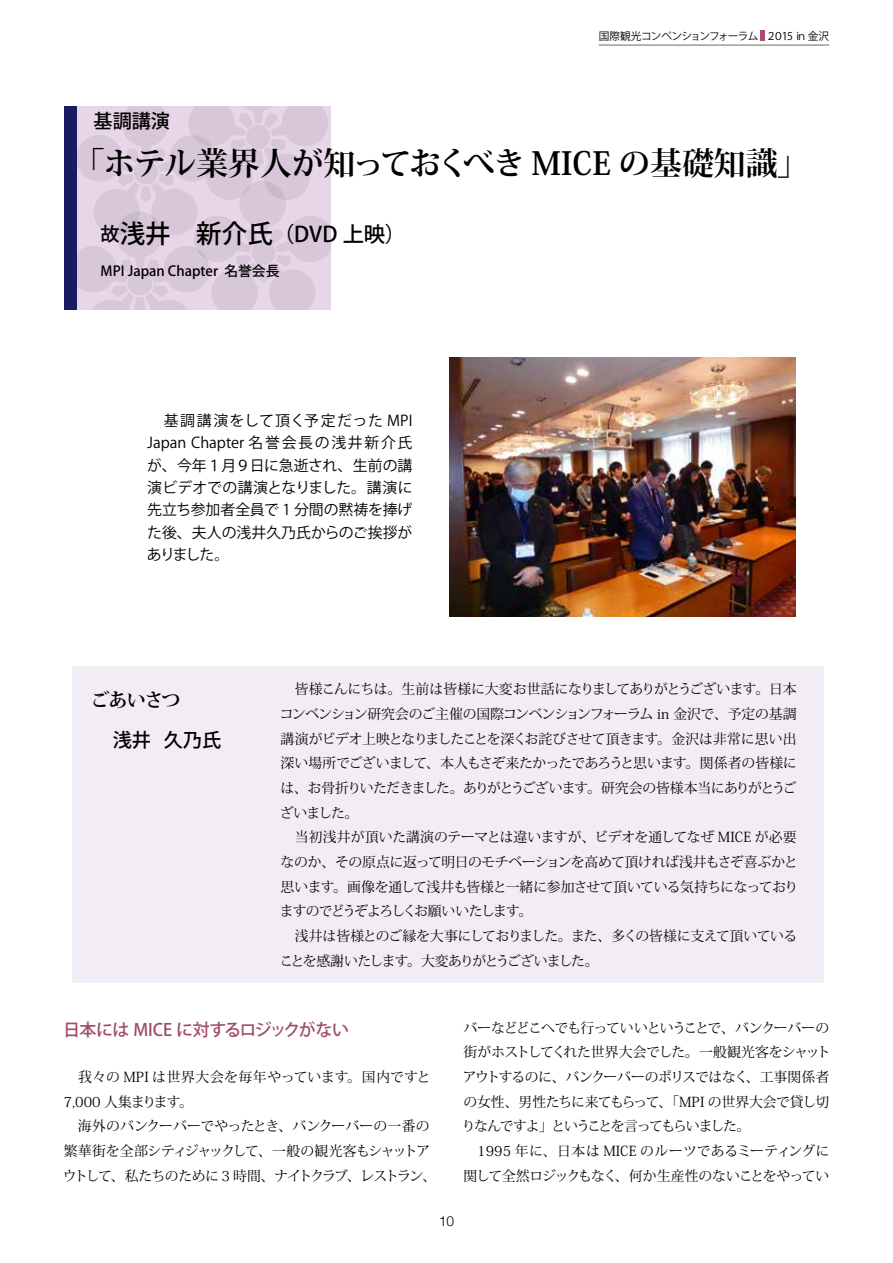
<style>
.page{position:relative;width:893px;height:1263px;background:#fff}
.page>*{position:absolute;margin:0;border:0;box-sizing:border-box;transform-origin:0 0}
.t1{font:700 31.95px "Koz Min Pro";letter-spacing:-.005em;color:#000}
.t2{font:500 25.5px "Koz Go Pro";color:#000}
.t3{font:500 21.3px "Koz Go Pro";color:#000}
.t4{font:500 19.2px "Koz Go Pro";color:#000}
.t5{font:700 19.2px "Koz Min Pr 6 N";letter-spacing:-.065em;color:#000}
.t6{font:500 16.95px "Koz Go Pro";letter-spacing:-.035em;color:#9f4b6a}
.t7{font:14.85px/22.4px "Koz Go Pro";color:#000;text-align:justify}
.t8{font:13.8px/24.6px "Koz Min Pro";letter-spacing:-.035em;color:#000;text-align:right}
.t9{font:13.8px/24.6px "Koz Min Pro";letter-spacing:-.01em;color:#000}
.t10{font:13.8px "Koz Min Pro";color:#000}
.t11{font:13.8px "Koz Min Pro";letter-spacing:-.1em;color:#000}
.t12{font:13.8px "Koz Min Pro";letter-spacing:-.08em;color:#000}
.t13{font:500 13.8px "Koz Go Pro";color:#000}
.t14{font:13.8px "Koz Min Pro";letter-spacing:-.005em;color:#000}
.t15{font:13.8px "Koz Min Pro";letter-spacing:-.075em;color:#000}
.t16{font:300 13.8px "Helvetica";color:#000}
.t17{font:10.65px "Koz Go Pro";letter-spacing:-.07em;color:#000}
.t18{font:10.65px "Koz Go Pro";letter-spacing:-.29em;color:#000}
.s1{font-size:19.2px}
</style>
<div class="page">
<div style="left:72px;top:666px;width:752px;height:317px;background:#f2edf5"></div>
<hr style="left:598px;top:45px;width:231px;height:1px;background:#5d8352">
<hr style="left:760px;top:31px;width:4px;height:10px;background:#a74e6e">
<svg style="left:77px;top:106px;width:253px;height:204px;background:#dccbdd"></svg>
<div style="left:64px;top:106px;width:13px;height:204px;background:#171c61"></div>
<img style="left:449px;top:357px;width:346px;height:260px">
<h3 class="t4" style="left:94px;top:109px;width:78px">基調講演</h3>
<p class="t17" style="left:599px;top:29px;width:161px">国際観光コンベンションフォーラム</p>
<p class="t18" style="left:766px;top:29px;width:65px">２０１5 ｉｎ金沢</p>
<h1 class="t1" style="left:73px;top:140px;width:738px">「ホテル業界人が知っておくべき MICE の基礎知識「</h1>
<h2 class="t2" style="left:101px;top:218px;width:174px"><span class="s1">故</span>浅井　新介氏</h2>
<p class="t13" style="left:101px;top:262px;width:180px">MPI Japan Chapter 名誉会長</p>
<h3 class="t3" style="left:273px;top:220px;width:134px">（DVD 上映(</h3>
<p class="t7" style="left:147px;top:410px;width:267px">　基調講演をして頂く予定だった MPI Japan Chapter 名誉会長の浅井新介氏が、今年１月９日に急逝され、生前の講演ビデオでの講演となりました。講演に先立ち参加者全員で 1 分間の黙祷を捧げた後、夫人の浅井久乃氏からのご挨拶がありました。</p>
<h3 class="t5" style="left:90px;top:689px;width:92px">ごあいさつ</h3>
<h3 class="t4" style="left:113px;top:728px;width:40px">浅井</h3>
<h3 class="t4" style="left:164px;top:728px;width:59px">久乃氏</h3>
<p class="t8" style="left:280px;top:676px;width:520px;text-align:left">　皆様こんにちは。生前は皆様に大変お世話になりましてありがとうございます。日本コンベンション研究会のご主催の国際コンベンションフォーラム in 金沢で、予定の基調講演がビデオ上映となりましたことを深くお詫びさせて頂きます。金沢は非常に思い出深い場所でございまして、本人もさぞ来たかったであろうと思います。関係者の皆様には、お骨折りいただきました。ありがとうございます。研究会の皆様本当にありがとうございました。<br>　当初浅井が頂いた講演のテーマとは違いますが、ビデオを通してなぜ MICE が必要なのか、その原点に返って明日のモチベーションを高めて頂ければ浅井もさぞ喜ぶかと思います。画像を通して浅井も皆様と一緒に参加させて頂いている気持ちになっておりますのでどうぞよろしくお願いいたします。<br>　浅井は皆様とのご縁を大事にしておりました。また、多くの皆様に支えて頂いていることを感謝いたします。大変ありがとうございました。</p>
<p class="t6" style="left:63px;top:1018px;width:287px">日本には MICE に対するロジックがない</p>
<p class="t9" style="left:63px;top:1064px;width:375px">　我々の MPI は世界大会を毎年やっています。国内ですと<br>7,000 人集まります。<br>　海外のバンクーバーでやったとき、バンクーバーの一番の繁華街を全部シティジャックして、一般の観光客もシャットアウトして、私たちのために３時間、ナイトクラブ、レストラン、</p>
<p class="t8" style="left:463px;top:1015px;width:369px">バーなどどこへでも行っていいということで、バンクーバーの街がホストしてくれた世界大会でした。一般観光客をシャット、工事関係者</p>
<p class="t12" style="left:463px;top:1067px;width:287px">アウトするのに、バンクーバーのポリスではなく</p>
<p class="t8" style="left:463px;top:1089px;width:367px">の女性、男性たちに来てもらって、「MPI の世界大会で貸し切</p>
<p class="t11" style="left:462px;top:1116px;width:290px">りなんですよ」ということを言ってもらいました。</p>
<p class="t10" style="left:463px;top:1141px;width:368px">　1995 年に、日本は MICE のルーツであるミーティングに</p>
<p class="t14" style="left:614px;top:1166px;width:216px">、何か生産性のないことをやってい</p>
<p class="t15" style="left:463px;top:1166px;width:155px">関して全然ロジックもなく</p>
<p class="t16" style="left:439px;top:1209px;width:17px">10</p>
</div>
